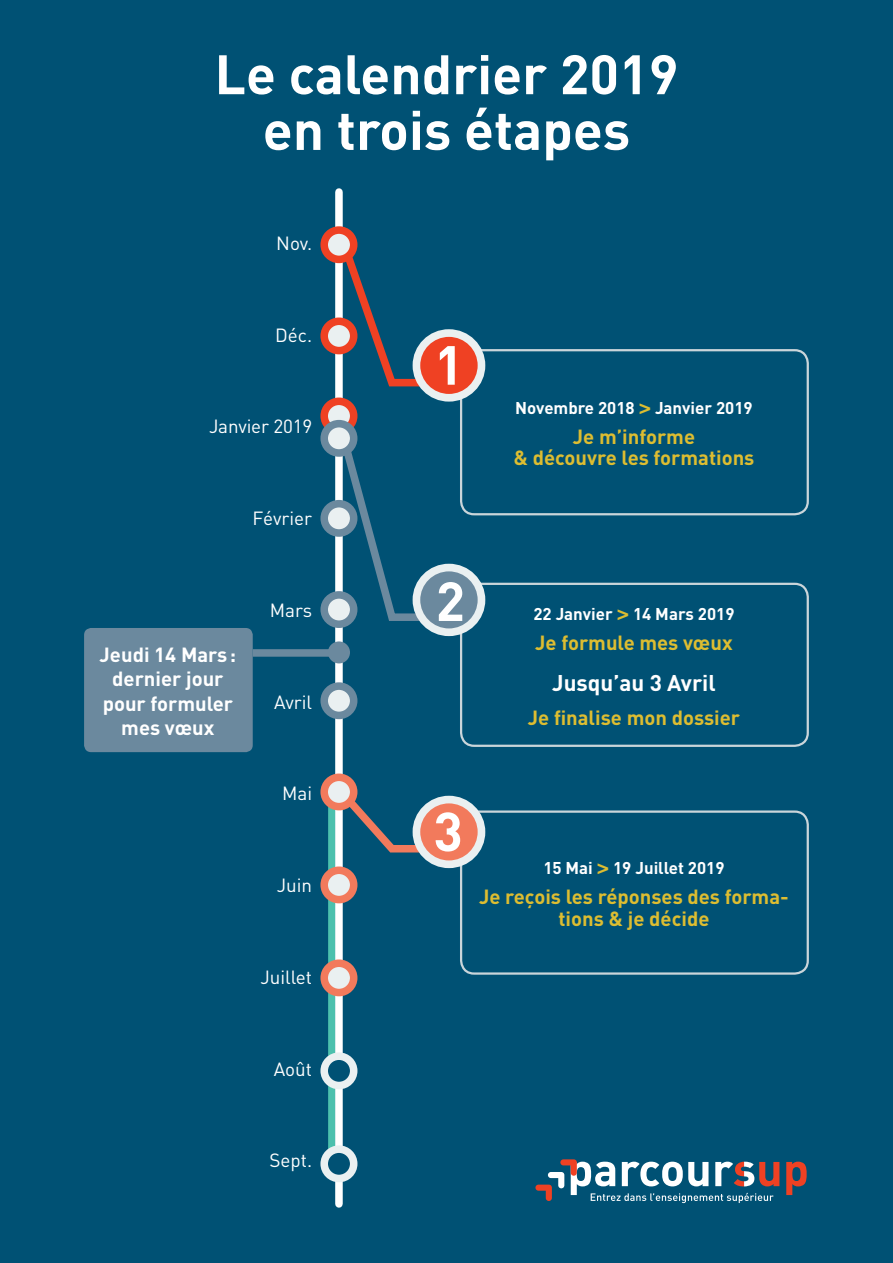
<style>
.page{position:relative;width:893px;height:1263px;background:#005174}
.page>*{position:absolute;margin:0;border:0;box-sizing:border-box;transform-origin:0 0}
.t1{font:700 54.75px/55.7px "DIN";color:#fff;text-align:center}
.t2{font:700 54.15px "DIN";color:#fff}
.t3{font:700 22.5px "DIN";color:#fff}
.t4{font:700 20.25px/21.5px "DIN";color:#ddbd31;text-align:center}
.t5{font:700 20.25px/24.3px "DIN";color:#fff;text-align:center}
.t6{font:18.9px "DIN";color:#fff}
.t7{font:700 16.8px "DIN";color:#fff}
.s1{font-family:"Helvetica Neue LT Std";font-size:20.55px;color:#ddbd31}
</style>
<div class="page">
<svg style="left:786px;top:1162px;width:21px;height:33px"></svg>
<svg style="left:535px;top:1159px;width:244px;height:44px"></svg>
<div style="left:460px;top:583px;width:349px;height:164px;border:2px solid #cad5da;border-radius:13px"></div>
<div style="left:460px;top:349px;width:349px;height:166px;border:2px solid #cad5da;border-radius:13px"></div>
<div style="left:460px;top:810px;width:349px;height:165px;border:2px solid #cad5da;border-radius:13px"></div>
<svg style="left:343px;top:239px;width:117px;height:151px"></svg>
<svg style="left:343px;top:436px;width:118px;height:189px"></svg>
<svg style="left:343px;top:786px;width:118px;height:70px"></svg>
<div style="left:416px;top:333px;width:65px;height:65px;background:#ef4123;border-radius:50%"></div>
<div style="left:413px;top:329px;width:72px;height:73px;border:8px solid #eaf0f1;border-radius:50%"></div>
<div style="left:328px;top:790px;width:8px;height:374px;background:#4cc0ad"></div>
<div style="left:335px;top:192px;width:8px;height:1012px;background:#fff"></div>
<div style="left:324px;top:321px;width:30px;height:30px;background:#eaf0f1;border-radius:50%"></div>
<div style="left:320px;top:317px;width:37px;height:37px;border:8px solid #ef4123;border-radius:50%"></div>
<div style="left:324px;top:230px;width:30px;height:29px;background:#eaf0f1;border-radius:50%"></div>
<div style="left:320px;top:226px;width:37px;height:37px;border:8px solid #ef4123;border-radius:50%"></div>
<div style="left:324px;top:595px;width:30px;height:29px;background:#eaf0f1;border-radius:50%"></div>
<div style="left:320px;top:591px;width:37px;height:37px;border:8px solid #6b899e;border-radius:50%"></div>
<div style="left:324px;top:401px;width:30px;height:30px;background:#eaf0f1;border-radius:50%"></div>
<div style="left:320px;top:397px;width:37px;height:37px;border:8px solid #ef4123;border-radius:50%"></div>
<div style="left:324px;top:424px;width:30px;height:29px;background:#eaf0f1;border-radius:50%"></div>
<div style="left:320px;top:420px;width:37px;height:37px;border:8px solid #6b899e;border-radius:50%"></div>
<div style="left:324px;top:777px;width:30px;height:30px;background:#eaf0f1;border-radius:50%"></div>
<div style="left:320px;top:773px;width:37px;height:37px;border:8px solid #f27a5c;border-radius:50%"></div>
<div style="left:324px;top:1056px;width:30px;height:29px;background:#005174;border-radius:50%"></div>
<div style="left:320px;top:1052px;width:37px;height:37px;border:8px solid #eaf0f1;border-radius:50%"></div>
<div style="left:324px;top:686px;width:30px;height:29px;background:#eaf0f1;border-radius:50%"></div>
<div style="left:320px;top:682px;width:37px;height:37px;border:8px solid #6b899e;border-radius:50%"></div>
<div style="left:324px;top:504px;width:30px;height:29px;background:#eaf0f1;border-radius:50%"></div>
<div style="left:320px;top:500px;width:37px;height:37px;border:8px solid #6b899e;border-radius:50%"></div>
<div style="left:328px;top:641px;width:22px;height:22px;background:#6b899e;border-radius:50%"></div>
<div style="left:324px;top:1149px;width:30px;height:29px;background:#005174;border-radius:50%"></div>
<div style="left:320px;top:1145px;width:37px;height:37px;border:8px solid #eaf0f1;border-radius:50%"></div>
<div style="left:324px;top:870px;width:30px;height:29px;background:#eaf0f1;border-radius:50%"></div>
<div style="left:320px;top:866px;width:37px;height:37px;border:8px solid #f27a5c;border-radius:50%"></div>
<div style="left:324px;top:963px;width:30px;height:29px;background:#eaf0f1;border-radius:50%"></div>
<div style="left:320px;top:959px;width:37px;height:37px;border:8px solid #f27a5c;border-radius:50%"></div>
<div style="left:84px;top:628px;width:169px;height:124px;background:#6b899e;border-radius:7px"></div>
<div style="left:253px;top:649px;width:86px;height:8px;background:#6b899e"></div>
<div style="left:416px;top:567px;width:65px;height:65px;background:#6b899e;border-radius:50%"></div>
<div style="left:413px;top:564px;width:72px;height:72px;border:8px solid #eaf0f1;border-radius:50%"></div>
<div style="left:416px;top:799px;width:65px;height:65px;background:#f27a5c;border-radius:50%"></div>
<div style="left:413px;top:796px;width:72px;height:72px;border:8px solid #eaf0f1;border-radius:50%"></div>
<h1 class="t1" style="left:215px;top:44px;width:465px">Le calendrier 2019 en trois étapes</h1>
<p class="t6" style="left:276px;top:231px;width:37px">Nov.</p>
<p class="t6" style="left:275px;top:323px;width:39px">Déc.</p>
<p class="t6" style="left:209px;top:415px;width:105px">Janvier 2019</p>
<p class="t6" style="left:252px;top:506px;width:61px">Février</p>
<p class="t5" style="left:100px;top:642px;width:138px">Jeudi 14 Mars : dernier jour pour formuler mes vœux</p>
<p class="t6" style="left:270px;top:598px;width:44px">Mars</p>
<p class="t6" style="left:274px;top:690px;width:39px">Avril</p>
<p class="t6" style="left:282px;top:782px;width:32px">Mai</p>
<p class="t6" style="left:277px;top:873px;width:37px">Juin</p>
<p class="t6" style="left:260px;top:965px;width:53px">Juillet</p>
<p class="t6" style="left:274px;top:1057px;width:40px">Août</p>
<p class="t6" style="left:269px;top:1149px;width:44px">Sept.</p>
<h2 class="t2" style="left:434px;top:330px;width:31px">1</h2>
<p class="t7" style="left:515px;top:397px;width:239px">Novembre 2018 <span class="s1">&gt;</span> Janvier 2019</p>
<p class="t4" style="left:513px;top:425px;width:242px">Je m’informe<br>&amp; découvre les formations</p>
<h2 class="t2" style="left:436px;top:566px;width:31px">2</h2>
<p class="t7" style="left:533px;top:602px;width:203px">22 Janvier <span class="s1">&gt;</span> 14 Mars 2019</p>
<p class="t4" style="left:535px;top:631px;width:199px">Je formule mes vœux</p>
<p class="t3" style="left:552px;top:668px;width:165px">Jusqu’au 3 Avril</p>
<p class="t4" style="left:528px;top:706px;width:214px">Je finalise mon dossier</p>
<h2 class="t2" style="left:433px;top:796px;width:31px">3</h2>
<p class="t7" style="left:543px;top:857px;width:183px">15 Mai <span class="s1">&gt;</span> 19 Juillet 2019</p>
<p class="t4" style="left:479px;top:885px;width:311px">Je reçois les réponses des forma&shy;tions &amp; je décide</p>
</div>
